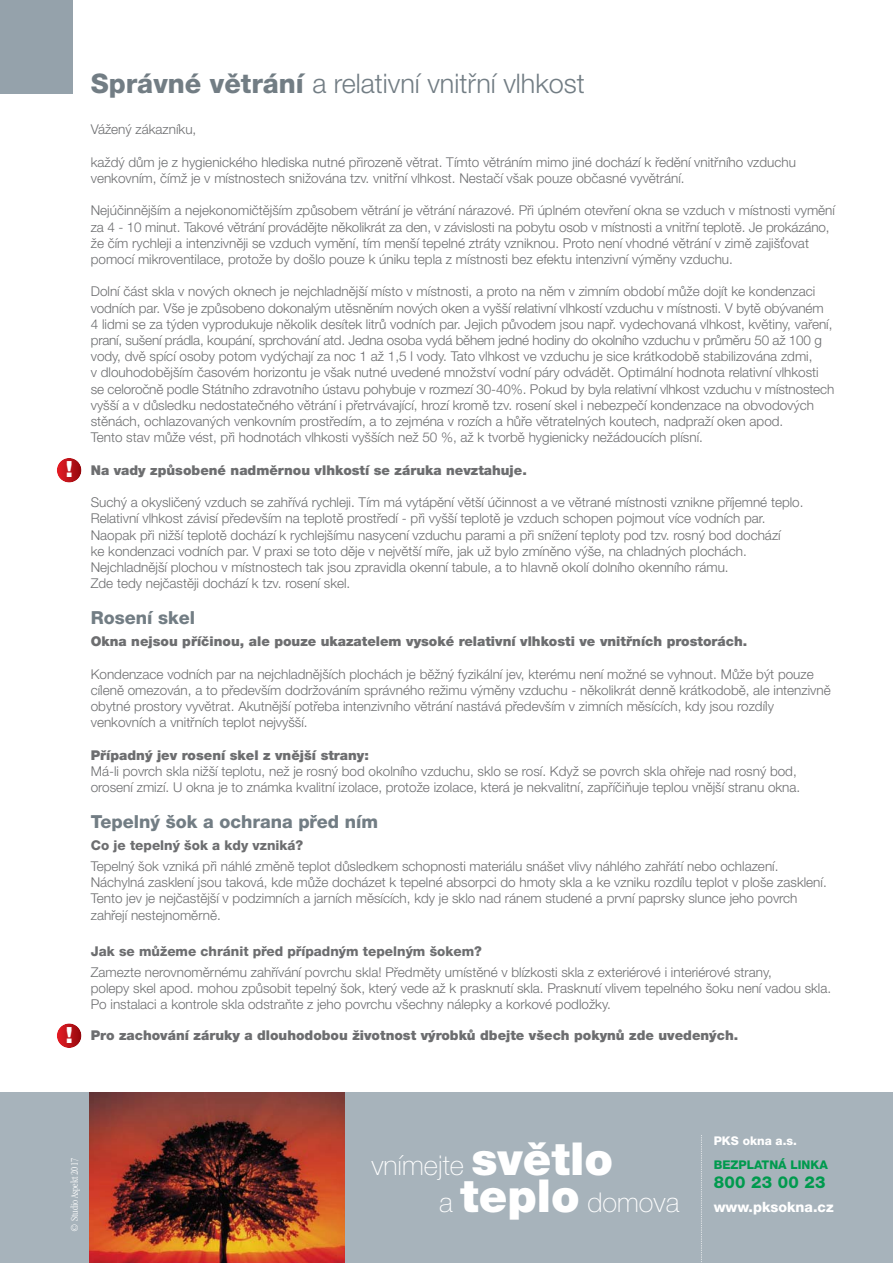
<style>
.page{position:relative;width:893px;height:1263px;background:#fff}
.page>*{position:absolute;margin:0;border:0;box-sizing:border-box;transform-origin:0 0}
.t1{font:100 27.3px/37.5px "Helvetica Neue CE";color:#fff}
.t2{font:300 27px "Helvetica Neue CE";color:#727d84}
.t3{font:900 22.35px "Helvetica Neue CE";color:#fff}
.t4{font:800 18px "Helvetica Neue CE";color:#727d84}
.t5{font:800 16.5px "Helvetica Neue CE";letter-spacing:.015em;color:#009a4e}
.t6{font:800 14.25px "Helvetica Neue CE";color:#fff}
.t7{font:300 13.5px/16.2px "Helvetica Neue CE";color:#6d6e70}
.t8{font:900 13.5px "Helvetica Neue CE";color:#6d6e70}
.t9{font:800 13.5px "Helvetica Neue CE";color:#6d6e70}
.t10{font:800 12px "Helvetica Neue CE";color:#009a4e}
.t11{font:800 12px "Helvetica Neue CE";color:#fff}
.t12{font:300 10.5px "Garamond Condensed CE";color:#fff}
.s1{font-weight:800}
.s2{font-weight:900;font-size:45.45px}
</style>
<div class="page">
<div style="left:0;top:0;width:72px;height:94px;background:#95a2ab"></div>
<div style="left:0;top:1093px;width:893px;height:170px;background:#a7b3bb"></div>
<img style="left:89px;top:1093px;width:255px;height:170px">
<svg style="left:701px;top:1135px;width:1px;height:127px"></svg>
<svg style="left:57px;top:458px;width:25px;height:25px"></svg>
<svg style="left:57px;top:1023px;width:25px;height:25px"></svg>
<h3 class="t3" style="left:66px;top:461px;width:9px">!</h3>
<h3 class="t3" style="left:66px;top:1027px;width:9px">!</h3>
<h2 class="t2" style="left:91px;top:74px;width:496px"><span class="s1">Správné větrání</span> a relativní vnitřní vlhkost</h2>
<p class="t7" style="left:91px;top:123px;width:107px">Vážený zákazníku,</p>
<p class="t7" style="left:91px;top:155px;width:707px">každý dům je z hygienického hlediska nutné přirozeně větrat. Tímto větráním mimo jiné dochází k ředění vnitřního vzduchu venkovním, čímž je v místnostech snižována tzv. vnitřní vlhkost. Nestačí však pouze občasné vyvětrání.</p>
<p class="t7" style="left:91px;top:204px;width:746px">Nejúčinnějším a nejekonomičtějším způsobem větrání je větrání nárazové. Při úplném otevření okna se vzduch v místnosti vymění za 4 - 10 minut. Takové větrání provádějte několikrát za den, v závislosti na pobytu osob v místnosti a vnitřní teplotě. Je prokázáno, že čím rychleji a intenzivněji se vzduch vymění, tím menší tepelné ztráty vzniknou. Proto není vhodné větrání v zimě zajišťovat pomocí mikroventilace, protože by došlo pouze k úniku tepla z místnosti bez efektu intenzivní výměny vzduchu.</p>
<p class="t7" style="left:91px;top:285px;width:745px">Dolní část skla v nových oknech je nejchladnější místo v místnosti, a proto na něm v zimním období může dojít ke kondenzaci vodních par. Vše je způsobeno dokonalým utěsněním nových oken a vyšší relativní vlhkostí vzduchu v místnosti. V bytě obývaném 4 lidmi se za týden vyprodukuje několik desítek litrů vodních par. Jejich původem jsou např. vydechovaná vlhkost, květiny, vaření, praní, sušení prádla, koupání, sprchování atd. Jedna osoba vydá během jedné hodiny do okolního vzduchu v průměru 50 až 100 g vody, dvě spící osoby potom vydýchají za noc 1 až 1,5 l vody. Tato vlhkost ve vzduchu je sice krátkodobě stabilizována zdmi,<br>v dlouhodobějším časovém horizontu je však nutné uvedené množství vodní páry odvádět. Optimální hodnota relativní vlhkosti se celoročně podle Státního zdravotního ústavu pohybuje v rozmezí 30-40%. Pokud by byla relativní vlhkost vzduchu v místnostech vyšší a v důsledku nedostatečného větrání i přetrvávající, hrozí kromě tzv. rosení skel i nebezpečí kondenzace na obvodových stěnách, ochlazovaných venkovním prostředím, a to zejména v rozích a hůře větratelných koutech, nadpraží oken apod.<br>Tento stav může vést, při hodnotách vlhkosti vyšších než 50 %, až k tvorbě hygienicky nežádoucích plísní.</p>
<p class="t8" style="left:91px;top:465px;width:438px">Na vady způsobené nadměrnou vlhkostí se záruka nevztahuje.</p>
<p class="t7" style="left:91px;top:496px;width:714px">Suchý a okysličený vzduch se zahřívá rychleji. Tím má vytápění větší účinnost a ve větrané místnosti vznikne příjemné teplo.<br>Relativní vlhkost závisí především na teplotě prostředí - při vyšší teplotě je vzduch schopen pojmout více vodních par.<br>Naopak při nižší teplotě dochází k rychlejšímu nasycení vzduchu parami a při snížení teploty pod tzv. rosný bod dochází<br>ke kondenzaci vodních par. V praxi se toto děje v největší míře, jak už bylo zmíněno výše, na chladných plochách.<br>Nejchladnější plochou v místnostech tak jsou zpravidla okenní tabule, a to hlavně okolí dolního okenního rámu.<br>Zde tedy nejčastěji dochází k tzv. rosení skel.</p>
<h3 class="t4" style="left:91px;top:611px;width:106px">Rosení skel</h3>
<p class="t8" style="left:91px;top:637px;width:658px">Okna nejsou příčinou, ale pouze ukazatelem vysoké relativní vlhkosti ve vnitřních prostorách.</p>
<p class="t7" style="left:91px;top:667px;width:741px">Kondenzace vodních par na nejchladnějších plochách je běžný fyzikální jev, kterému není možné se vyhnout. Může být pouze cíleně omezován, a to především dodržováním správného režimu výměny vzduchu - několikrát denně krátkodobě, ale intenzivně obytné prostory vyvětrat. Akutnější potřeba intenzivního větrání nastává především v zimních měsících, kdy jsou rozdíly venkovních a vnitřních teplot nejvyšší.</p>
<p class="t8" style="left:91px;top:750px;width:280px">Případný jev rosení skel z vnější strany:</p>
<p class="t7" style="left:91px;top:764px;width:711px">Má-li povrch skla nižší teplotu, než je rosný bod okolního vzduchu, sklo se rosí. Když se povrch skla ohřeje nad rosný bod, orosení zmizí. U okna je to známka kvalitní izolace, protože izolace, která je nekvalitní, zapříčiňuje teplou vnější stranu okna.</p>
<h3 class="t4" style="left:91px;top:815px;width:289px">Tepelný šok a ochrana před ním</h3>
<p class="t9" style="left:91px;top:841px;width:214px">Co je tepelný šok a kdy vzniká?</p>
<p class="t7" style="left:91px;top:859px;width:737px">Tepelný šok vzniká při náhlé změně teplot důsledkem schopnosti materiálu snášet vlivy náhlého zahřátí nebo ochlazení.<br>Náchylná zasklení jsou taková, kde může docházet k tepelné absorpci do hmoty skla a ke vzniku rozdílu teplot v ploše zasklení.<br>Tento jev je nejčastější v podzimních a jarních měsících, kdy je sklo nad ránem studené a první paprsky slunce jeho povrch zahřejí nestejnoměrně.</p>
<p class="t9" style="left:91px;top:946px;width:393px">Jak se můžeme chránit před případným tepelným šokem?</p>
<p class="t7" style="left:91px;top:965px;width:742px">Zamezte nerovnoměrnému zahřívání povrchu skla! Předměty umístěné v blízkosti skla z exteriérové i interiérové strany,<br>polepy skel apod. mohou způsobit tepelný šok, který vede až k prasknutí skla. Prasknutí vlivem tepelného šoku není vadou skla.<br>Po instalaci a kontrole skla odstraňte z jeho povrchu všechny nálepky a korkové podložky.</p>
<p class="t8" style="left:91px;top:1030px;width:649px">Pro zachování záruky a dlouhodobou životnost výrobků dbejte všech pokynů zde uvedených.</p>
<p class="t12" style="left:70px;top:1232px;width:75px;rotate:-90deg">© Studio Aspekt 2017</p>
<h1 class="t1" style="left:439px;top:1149px;width:242px;text-indent:-68px">vnímejte <span class="s2">světlo<br></span>a <span class="s2">teplo</span> domova</h1>
<p class="t11" style="left:714px;top:1137px;width:85px">PKS okna a.s.</p>
<p class="t10" style="left:714px;top:1161px;width:116px">BEZPLATNÁ LINKA</p>
<p class="t5" style="left:714px;top:1176px;width:113px">800 23 00 23</p>
<p class="t6" style="left:714px;top:1202px;width:121px">www.pksokna.cz</p>
</div>
